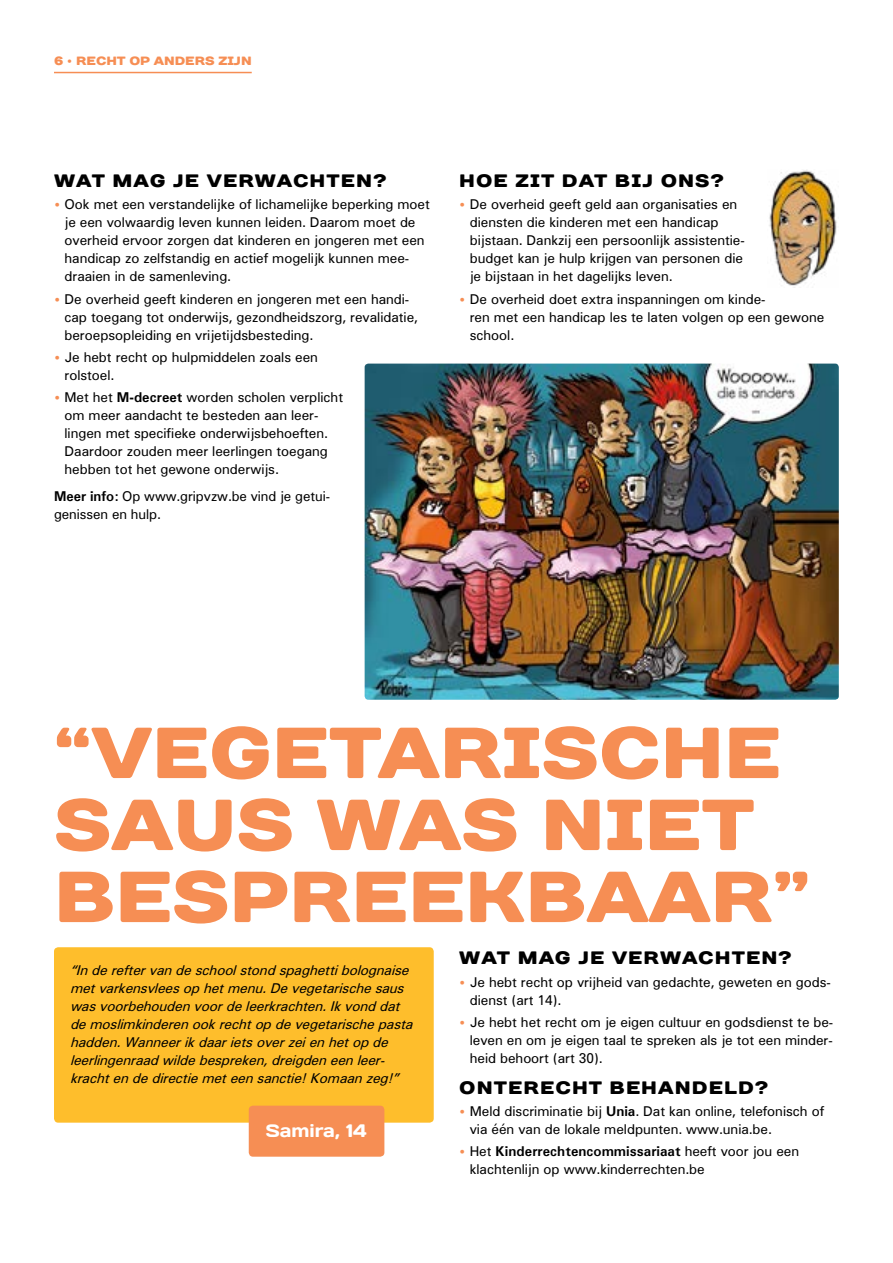
<style>
.page{position:relative;width:893px;height:1263px;background:#fff}
.page>*{position:absolute;margin:0;border:0;box-sizing:border-box;transform-origin:0 0}
.t1{font:900 72px/72px "Days Sans";color:#f68e54}
.t2{font:900 18px "Days Sans";letter-spacing:.06em;color:#000}
.t3{font:18px "Days";color:#fff}
.t4{font:13.5px/18px "Free Universal";color:#000}
.t5{font:italic 13.5px/18px "Free Universal";color:#000}
.t6{font:900 12px "Days Sans";color:#f68e54}
.s1{font-family:"Days Sans";font-weight:900;color:#f68e54}
.s2{font-weight:700}
</style>
<div class="page">
<hr style="left:54px;top:72px;width:198px;height:1px;background:#f68e54">
<div style="left:54px;top:947px;width:380px;height:176px;background:#febe2c;border-radius:4px"></div>
<div style="left:249px;top:1106px;width:135px;height:51px;background:#f68e54;border-radius:4px"></div>
<img style="left:769px;top:170px;width:68px;height:116px">
<img style="left:365px;top:364px;width:474px;height:336px">
<p class="t6" style="left:54px;top:54px;width:199px">6 • RECHT OP ANDERS ZIJN</p>
<h2 class="t2" style="left:54px;top:169px;width:334px">WAT MAG JE VERWACHTEN?</h2>
<p class="t4" style="left:65px;top:195px;width:367px;text-indent:-11px"><span class="s1">•</span> Ook met een verstandelijke of lichamelijke beperking moet je een volwaardig leven kunnen leiden. Daarom moet de overheid ervoor zorgen dat kinderen en jongeren met een handicap zo zelfstandig en actief mogelijk kunnen mee&shy;draaien in de samenleving.</p>
<p class="t4" style="left:65px;top:289px;width:355px;text-indent:-11px"><span class="s1">•</span> De overheid geeft kinderen en jongeren met een handi&shy;cap toegang tot onderwijs, gezondheidszorg, revalidatie, beroepsopleiding en vrijetijdsbesteding.</p>
<p class="t4" style="left:65px;top:348px;width:255px;text-indent:-11px"><span class="s1">•</span> Je hebt recht op hulpmiddelen zoals een rolstoel.</p>
<p class="t4" style="left:65px;top:388px;width:280px;text-indent:-11px"><span class="s1">•</span> Met het <span class="s2">M-decreet</span> worden scholen verplicht om meer aandacht te besteden aan leer&shy;lingen met specifieke onderwijsbehoeften.<br>Daardoor zouden meer leerlingen toegang hebben tot het gewone onderwijs.</p>
<p class="t4" style="left:54px;top:486px;width:277px"><span class="s2">Meer info:</span> Op www.gripvzw.be vind je getui&shy;genissen en hulp.</p>
<h2 class="t2" style="left:459px;top:169px;width:266px">HOE ZIT DAT BIJ ONS?</h2>
<p class="t4" style="left:470px;top:195px;width:276px;text-indent:-11px"><span class="s1">•</span> De overheid geeft geld aan organisaties en diensten die kinderen met een handicap bijstaan. Dankzij een persoonlijk assistentie&shy;budget kan je hulp krijgen van personen die je bijstaan in het dagelijks leven.</p>
<p class="t4" style="left:470px;top:289px;width:356px;text-indent:-11px"><span class="s1">•</span> De overheid doet extra inspanningen om kinde-<br>ren met een handicap les te laten volgen op een gewone school.</p>
<h1 class="t1" style="left:54px;top:714px;width:758px">“VEGETARISCHE<br>SAUS WAS NIET<br>BESPREEKBAAR”</h1>
<p class="t5" style="left:71px;top:961px;width:344px">“In de refter van de school stond spaghetti bolognaise met varkensvlees op het menu. De vegetarische saus was voorbehouden voor de leerkrachten. Ik vond dat de moslimkinderen ook recht op de vegetarische pasta hadden. Wanneer ik daar iets over zei en het op de leerlingenraad wilde bespreken, dreigden een leer&shy;kracht en de directie met een sanctie! Komaan zeg!”</p>
<h2 class="t3" style="left:266px;top:1119px;width:103px">Samira, 14</h2>
<h2 class="t2" style="left:459px;top:946px;width:334px">WAT MAG JE VERWACHTEN?</h2>
<p class="t4" style="left:470px;top:972px;width:363px;text-indent:-11px"><span class="s1">•</span> Je hebt recht op vrijheid van gedachte, geweten en gods&shy;dienst (art 14).</p>
<p class="t4" style="left:470px;top:1012px;width:365px;text-align:justify;text-indent:-11px"><span class="s1">•</span> Je hebt het recht om je eigen cultuur en godsdienst te be&shy;leven en om je eigen taal te spreken als je tot een minder&shy;heid behoort (art 30).</p>
<h2 class="t2" style="left:459px;top:1076px;width:310px">ONTERECHT BEHANDELD?</h2>
<p class="t4" style="left:470px;top:1101px;width:356px;text-indent:-11px"><span class="s1">•</span> Meld discriminatie bij <span class="s2">Unia</span>. Dat kan online, telefonisch of via één van de lokale meldpunten. www.unia.be.</p>
<p class="t4" style="left:470px;top:1142px;width:331px;text-indent:-11px"><span class="s1">•</span> Het <span class="s2">Kinderrechtencommissariaat</span> heeft voor jou een klachtenlijn op www.kinderrechten.be</p>
</div>
